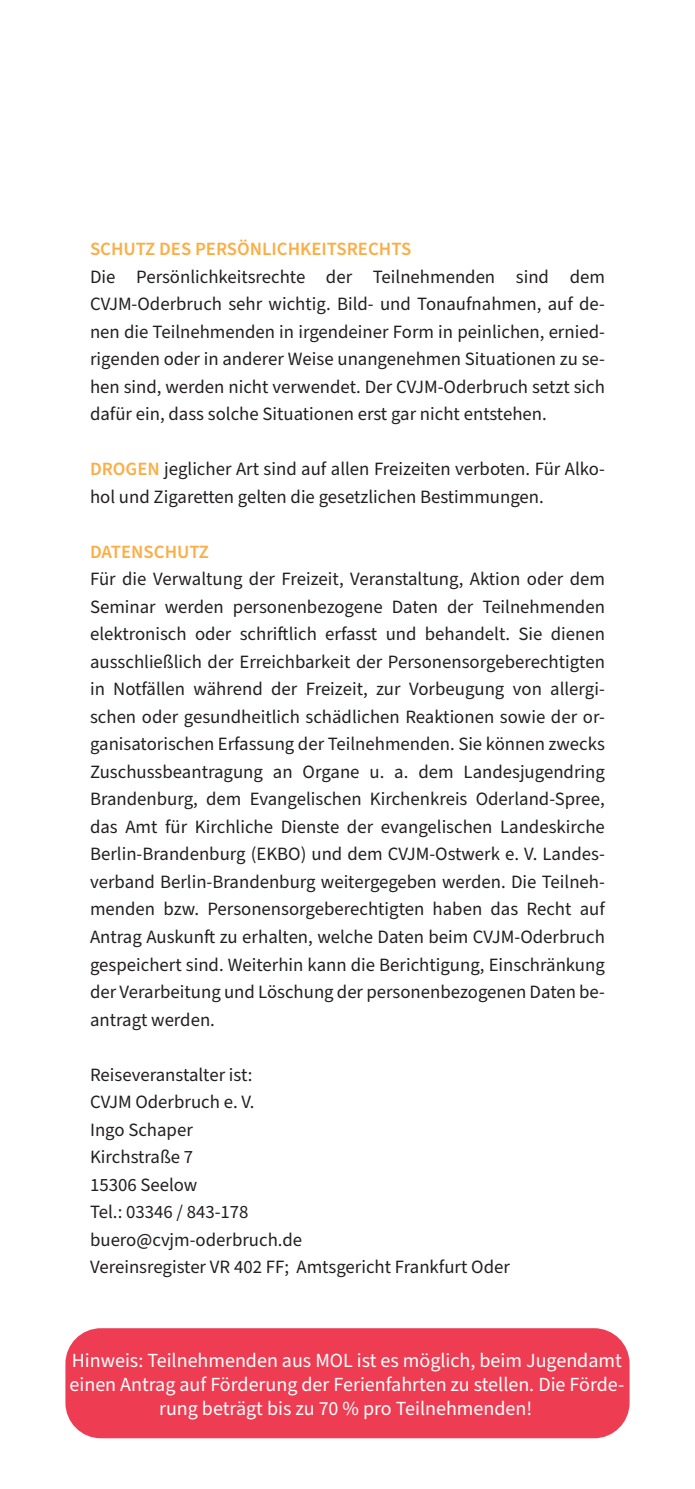
<style>
.page{position:relative;width:695px;height:1489px;background:#fff}
.page>*{position:absolute;margin:0;border:0;box-sizing:border-box;transform-origin:0 0}
.t1{font:20px/24px "Source Sans Pro";color:#fff;text-align:center}
.t2{font:18.75px/27.5px "Source Sans Pro";color:#231f20;text-align:justify}
.t3{font:600 18.75px "Source Sans Pro";color:#fbae46}
.s1{font-weight:600;color:#fbae46}
</style>
<div class="page">
<div style="left:65px;top:1328px;width:564px;height:110px;background:#ee3d53;border-radius:35px"></div>
<p class="t3" style="left:90px;top:236px;width:322px">SCHUTZ DES PERSÖNLICHKEITSRECHTS</p>
<p class="t2" style="left:90px;top:263px;width:516px">Die Persönlichkeitsrechte der Teilnehmenden sind dem CVJM-Oderbruch sehr wichtig. Bild- und Tonaufnahmen, auf de&shy;nen die Teilnehmenden in irgendeiner Form in peinlichen, ernied&shy;rigenden oder in anderer Weise unangenehmen Situationen zu se&shy;hen sind, werden nicht verwendet. Der CVJM-Oderbruch setzt sich dafür ein, dass solche Situationen erst gar nicht entstehen.</p>
<p class="t2" style="left:90px;top:456px;width:516px"><span class="s1">DROGEN</span> jeglicher Art sind auf allen Freizeiten verboten. Für Alko&shy;hol und Zigaretten gelten die gesetzlichen Bestimmungen.</p>
<p class="t3" style="left:90px;top:539px;width:120px">DATENSCHUTZ</p>
<p class="t2" style="left:90px;top:566px;width:516px">Für die Verwaltung der Freizeit, Veranstaltung, Aktion oder dem Seminar werden personenbezogene Daten der Teilnehmenden elektronisch oder schriftlich erfasst und behandelt. Sie dienen ausschließlich der Erreichbarkeit der Personensorgeberechtigten in Notfällen während der Freizeit, zur Vorbeugung von allergi&shy;schen oder gesundheitlich schädlichen Reaktionen sowie der or&shy;ganisatorischen Erfassung der Teilnehmenden. Sie können zwecks Zuschussbeantragung an Organe u. a. dem Landesjugendring Brandenburg, dem Evangelischen Kirchenkreis Oderland-Spree, das Amt für Kirchliche Dienste der evangelischen Landeskirche Berlin-Brandenburg (EKBO) und dem CVJM-Ostwerk e. V. Landes&shy;verband Berlin-Brandenburg weitergegeben werden. Die Teilneh&shy;menden bzw. Personensorgeberechtigten haben das Recht auf Antrag Auskunft zu erhalten, welche Daten beim CVJM-Oderbruch gespeichert sind. Weiterhin kann die Berichtigung, Einschränkung der Verarbeitung und Löschung der personenbezogenen Daten be&shy;antragt werden.</p>
<p class="t2" style="left:90px;top:1061px;width:164px">Reiseveranstalter ist:</p>
<p class="t2" style="left:90px;top:1088px;width:166px">CVJM Oderbruch e. V.</p>
<p class="t2" style="left:90px;top:1116px;width:104px">Ingo Schaper</p>
<p class="t2" style="left:90px;top:1143px;width:105px">Kirchstraße 7</p>
<p class="t2" style="left:90px;top:1171px;width:109px">15306 Seelow</p>
<p class="t2" style="left:90px;top:1198px;width:160px">Tel.: 03346 / 843-178</p>
<p class="t2" style="left:90px;top:1226px;width:213px">buero@cvjm-oderbruch.de</p>
<p class="t2" style="left:90px;top:1253px;width:421px">Vereinsregister VR 402 FF; Amtsgericht Frankfurt Oder</p>
<p class="t1" style="left:69px;top:1349px;width:556px">Hinweis: Teilnehmenden aus MOL ist es möglich, beim Jugendamt einen Antrag auf Förderung der Ferienfahrten zu stellen. Die Förde&shy;rung beträgt bis zu 70 % pro Teilnehmenden!</p>
</div>
